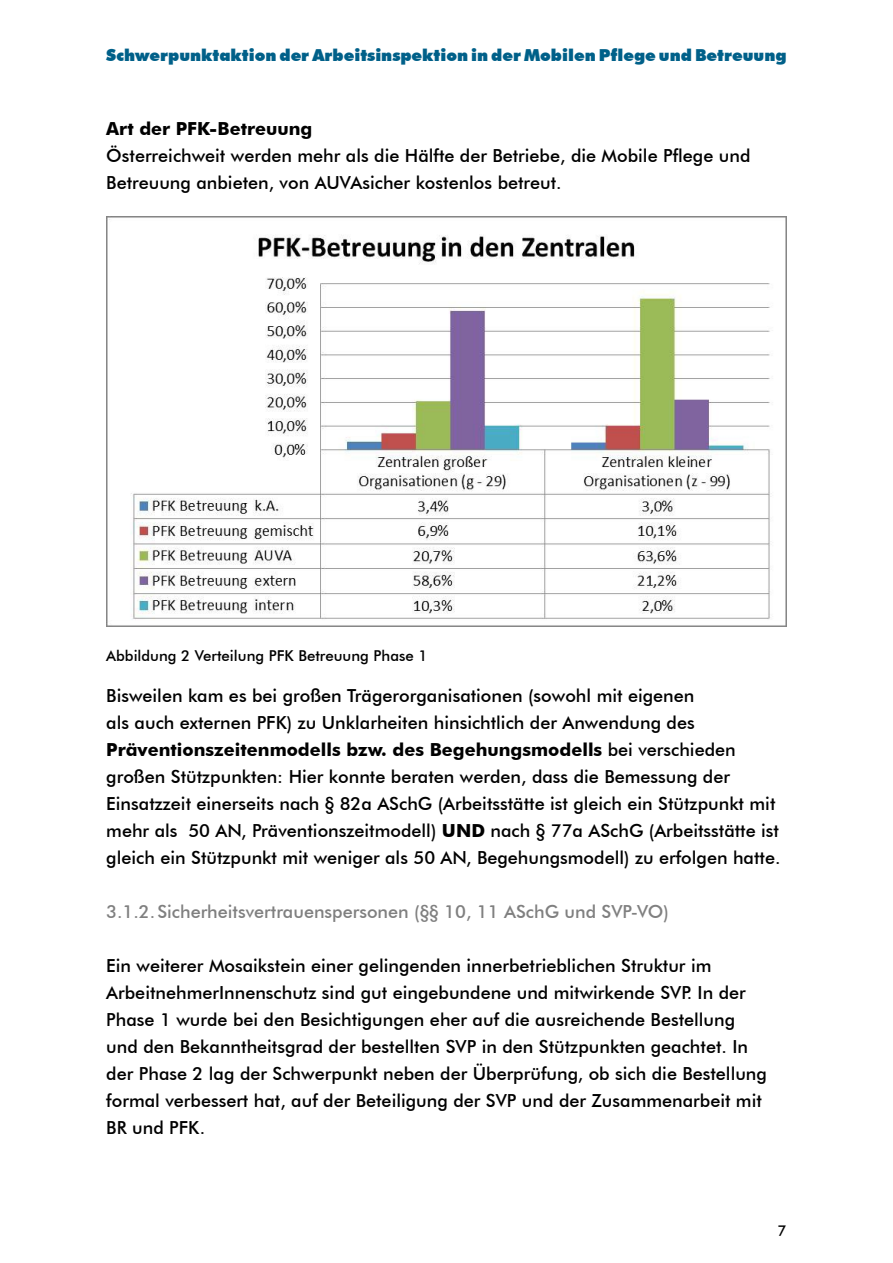
<style>
.page{position:relative;width:893px;height:1263px;background:#fff}
.page>*{position:absolute;margin:0;border:0;box-sizing:border-box;transform-origin:0 0}
.Fließtext{font:500 18px/27px "Futura BT";color:#000}
.t1{font:500 18px "Futura BT";color:#808080}
.Fließtext_Fett{font:700 18px "Futura BT";color:#000}
.t2{font:900 16.5px "Futura BT";color:#006089}
.Abbildung{font:500 15px "Futura BT";color:#000}
.s1{font-weight:700}
</style>
<div class="page">
<img style="left:106px;top:216px;width:681px;height:410px">
<p class="t2" style="left:106px;top:45px;width:682px">Schwerpunktaktion der Arbeitsinspektion in der Mobilen Pflege und Betreuung</p>
<p class="Fließtext_Fett" style="left:106px;top:118px;width:208px">Art der PFK-Betreuung</p>
<p class="Fließtext" style="left:106px;top:142px;width:646px">Österreichweit werden mehr als die Hälfte der Betriebe, die Mobile Pflege und<br>Betreuung anbieten, von AUVAsicher kostenlos betreut.</p>
<p class="Abbildung" style="left:106px;top:647px;width:323px">Abbildung 2 Verteilung PFK Betreuung Phase 1</p>
<p class="Fließtext" style="left:106px;top:682px;width:676px">Bisweilen kam es bei großen Trägerorganisationen (sowohl mit eigenen<br>als auch externen PFK) zu Unklarheiten hinsichtlich der Anwendung des <span class="s1">Präventionszeitenmodells bzw. des Begehungsmodells</span> bei verschieden großen Stützpunkten: Hier konnte beraten werden, dass die Bemessung der Einsatzzeit einerseits nach § 82a ASchG (Arbeitsstätte ist gleich ein Stützpunkt mit mehr als 50 AN, Präventionszeitmodell) <span class="s1">UND</span> nach § 77a ASchG (Arbeitsstätte ist gleich ein Stützpunkt mit weniger als 50 AN, Begehungsmodell) zu erfolgen hatte.</p>
<p class="t1" style="left:106px;top:901px;width:564px">3.1.2.Sicherheitsvertrauenspersonen (§§ 10, 11 ASchG und SVP-VO)</p>
<p class="Fließtext" style="left:106px;top:952px;width:662px">Ein weiterer Mosaikstein einer gelingenden innerbetrieblichen Struktur im ArbeitnehmerInnenschutz sind gut eingebundene und mitwirkende SVP. In der Phase 1 wurde bei den Besichtigungen eher auf die ausreichende Bestellung und den Bekanntheitsgrad der bestellten SVP in den Stützpunkten geachtet. In der Phase 2 lag der Schwerpunkt neben der Überprüfung, ob sich die Bestellung formal verbessert hat, auf der Beteiligung der SVP und der Zusammenarbeit mit BR und PFK.</p>
<p class="Abbildung" style="left:778px;top:1221px;width:11px">7</p>
</div>
